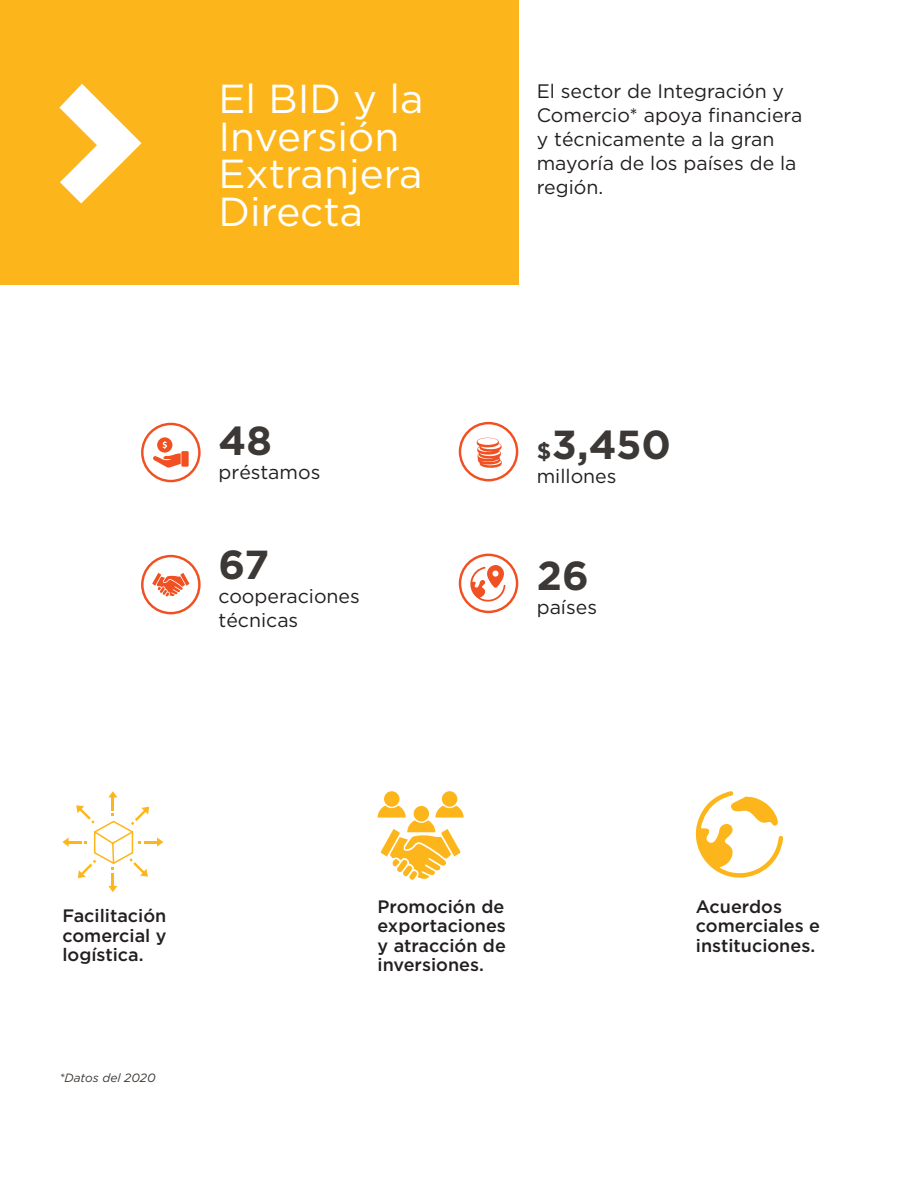
<style>
.page{position:relative;width:918px;height:1188px;background:#fff}
.page>*{position:absolute;margin:0;border:0;box-sizing:border-box;transform-origin:0 0}
.head_titles{font:40.5px/37.5px "Gotham";color:#fff}
.head_titles-2{font:700 40.5px "Gotham";letter-spacing:-.005em;color:#3c3835}
.t1{font:19.5px/24px "Gotham";color:#231f20}
.text_highlighs{font:500 18px/19.5px "Gotham";color:#231f20;text-align:justify}
.fuente{font:italic 12px "Gotham";color:#3c3835}
.s1{font-size:22.5px}
</style>
<div class="page">
<div style="left:0;top:0;width:519px;height:285px;background:#fcb61c"></div>
<svg style="left:59px;top:84px;width:82px;height:119px"></svg>
<svg style="left:62px;top:791px;width:101px;height:101px"></svg>
<svg style="left:141px;top:555px;width:60px;height:59px"></svg>
<svg style="left:459px;top:554px;width:59px;height:59px"></svg>
<svg style="left:459px;top:422px;width:59px;height:59px"></svg>
<svg style="left:141px;top:423px;width:60px;height:59px"></svg>
<div style="left:384px;top:791px;width:16px;height:16px;background:#fcb61c;border-radius:50%"></div>
<svg style="left:378px;top:805px;width:86px;height:75px"></svg>
<div style="left:442px;top:791px;width:15px;height:16px;background:#fcb61c;border-radius:50%"></div>
<svg style="left:695px;top:791px;width:88px;height:87px"></svg>
<p class="head_titles" style="left:219px;top:80px;width:206px">El BID y la<br>Inversión<br>Extranjera<br>Directa</p>
<p class="t1" style="left:537px;top:79px;width:267px">El sector de Integración y<br>Comercio* apoya financiera y técnicamente a la gran mayoría de los países de la región.</p>
<p class="head_titles-2" style="left:219px;top:418px;width:55px">48</p>
<p class="t1" style="left:219px;top:460px;width:103px">préstamos</p>
<p class="head_titles-2" style="left:219px;top:542px;width:52px">67</p>
<p class="t1" style="left:219px;top:584px;width:143px">cooperaciones técnicas</p>
<p class="head_titles-2" style="left:537px;top:421px;width:136px"><span class="s1">$</span>3,450</p>
<p class="t1" style="left:537px;top:463px;width:81px">millones</p>
<p class="head_titles-2" style="left:537px;top:553px;width:54px">26</p>
<p class="t1" style="left:537px;top:595px;width:62px">países</p>
<p class="text_highlighs" style="left:62px;top:906px;width:106px">Facilitación comercial y logística.</p>
<p class="text_highlighs" style="left:378px;top:896px;width:130px">Promoción de exportaciones y atracción de inversiones.</p>
<p class="text_highlighs" style="left:696px;top:897px;width:126px;text-align:left">Acuerdos comerciales e instituciones.</p>
<p class="fuente" style="left:59px;top:1072px;width:98px">*Datos del 2020</p>
</div>
